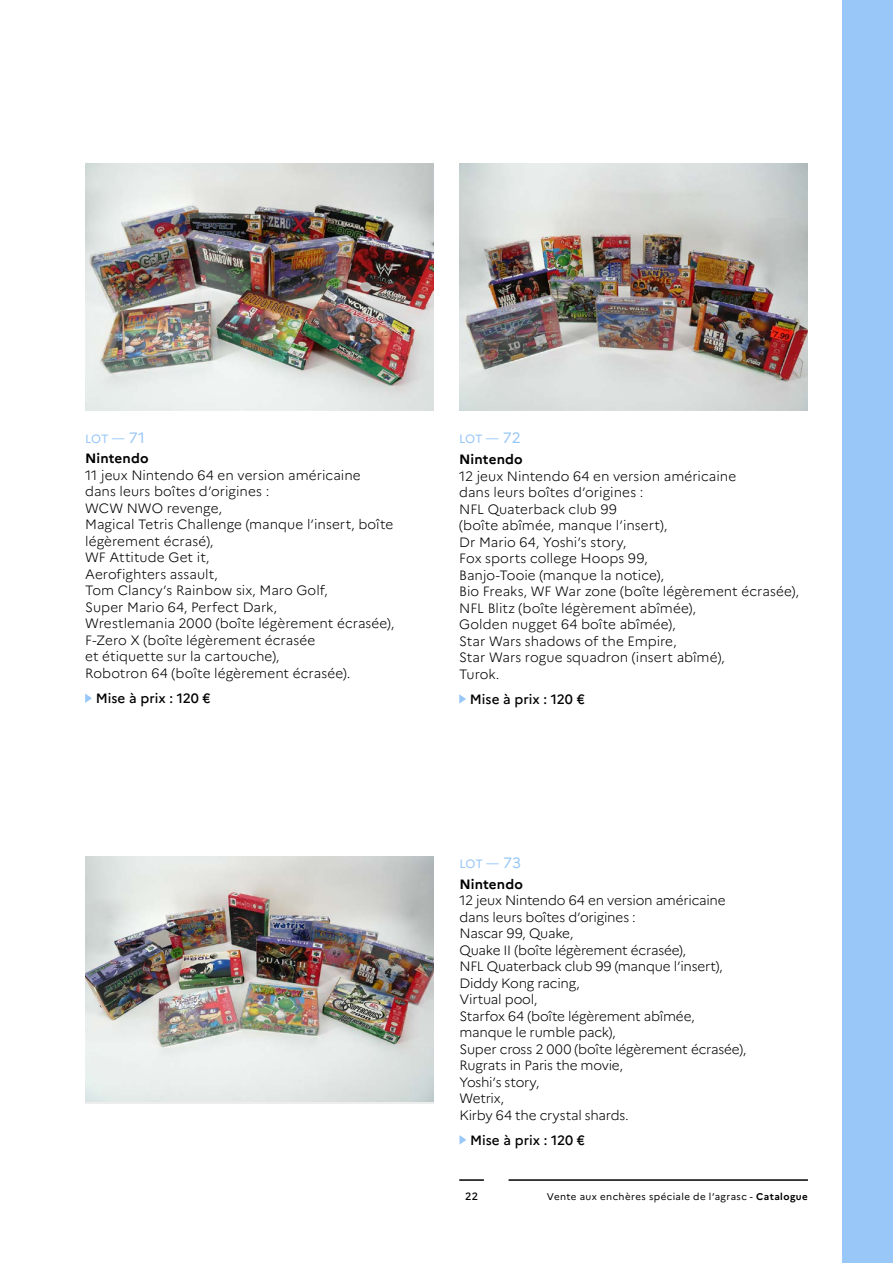
<style>
.page{position:relative;width:893px;height:1263px;background:#fff}
.page>*{position:absolute;margin:0;border:0;box-sizing:border-box;transform-origin:0 0}
.t1{font:300 13.5px/16.5px "Marianne";color:#000}
.t2{font:500 13.5px "Marianne";letter-spacing:.005em;color:#000}
.t3{font:700 13.5px "Marianne";letter-spacing:.005em;color:#000}
.t4{font:12px "Marianne";letter-spacing:-.02em;color:#99c7f7}
.t5{font:500 10.5px "Marianne";color:#000}
.t6{font:9.75px "Marianne";letter-spacing:.045em;color:#000}
.s1{font-size:15px}
.s2{font-weight:700}
</style>
<div class="page">
<hr style="left:509px;top:1179px;width:299px;height:2px;background:#000">
<hr style="left:459px;top:1179px;width:25px;height:2px;background:#000">
<div style="left:842px;top:0;width:51px;height:1263px;background:#99c7f7"></div>
<img style="left:85px;top:164px;width:349px;height:246px">
<img style="left:85px;top:857px;width:349px;height:245px">
<img style="left:459px;top:164px;width:349px;height:246px">
<svg style="left:85px;top:693px;width:7px;height:10px"></svg>
<svg style="left:459px;top:1135px;width:7px;height:9px"></svg>
<svg style="left:459px;top:694px;width:7px;height:10px"></svg>
<p class="t4" style="left:85px;top:431px;width:61px">LOT — <span class="s1">71</span></p>
<p class="t3" style="left:85px;top:450px;width:65px">Nintendo</p>
<p class="t1" style="left:85px;top:467px;width:311px">11 jeux Nintendo 64 en version américaine dans leurs boîtes d’origines :<br>WCW NWO revenge,<br>Magical Tetris Challenge (manque l’insert, boîte légèrement écrasé),<br>WF Attitude Get it,<br>Aerofighters assault,<br>Tom Clancy’s Rainbow six, Maro Golf,<br>Super Mario 64, Perfect Dark,<br>Wrestlemania 2000 (boîte légèrement écrasée),<br>F-Zero X (boîte légèrement écrasée<br>et étiquette sur la cartouche),<br>Robotron 64 (boîte légèrement écrasée).</p>
<p class="t2" style="left:96px;top:690px;width:117px">Mise à prix : 120 €</p>
<p class="t4" style="left:459px;top:432px;width:63px">LOT — <span class="s1">72</span></p>
<p class="t3" style="left:459px;top:451px;width:65px">Nintendo</p>
<p class="t1" style="left:459px;top:468px;width:341px">12 jeux Nintendo 64 en version américaine<br>dans leurs boîtes d’origines :<br>NFL Quaterback club 99<br>(boîte abîmée, manque l’insert),<br>Dr Mario 64, Yoshi’s story,<br>Fox sports college Hoops 99,<br>Banjo-Tooie (manque la notice),<br>Bio Freaks, WF War zone (boîte légèrement écrasée),<br>NFL Blitz (boîte légèrement abîmée),<br>Golden nugget 64 boîte abîmée),<br>Star Wars shadows of the Empire,<br>Star Wars rogue squadron (insert abîmé),<br>Turok.</p>
<p class="t2" style="left:470px;top:691px;width:117px">Mise à prix : 120 €</p>
<p class="t4" style="left:459px;top:856px;width:63px">LOT — <span class="s1">73</span></p>
<p class="t3" style="left:459px;top:875px;width:65px">Nintendo</p>
<p class="t1" style="left:459px;top:892px;width:288px">12 jeux Nintendo 64 en version américaine dans leurs boîtes d’origines :<br>Nascar 99, Quake,<br>Quake II (boîte légèrement écrasée),<br>NFL Quaterback club 99 (manque l’insert),<br>Diddy Kong racing,<br>Virtual pool,<br>Starfox 64 (boîte légèrement abîmée, manque le rumble pack),<br>Super cross 2 000 (boîte légèrement écrasée),<br>Rugrats in Paris the movie,<br>Yoshi’s story,<br>Wetrix,<br>Kirby 64 the crystal shards.</p>
<p class="t2" style="left:470px;top:1131px;width:117px">Mise à prix : 120 €</p>
<p class="t5" style="left:465px;top:1190px;width:14px">22</p>
<p class="t6" style="left:547px;top:1190px;width:263px">Vente aux enchères spéciale de l’agrasc - <span class="s2">Catalogue</span></p>
</div>
